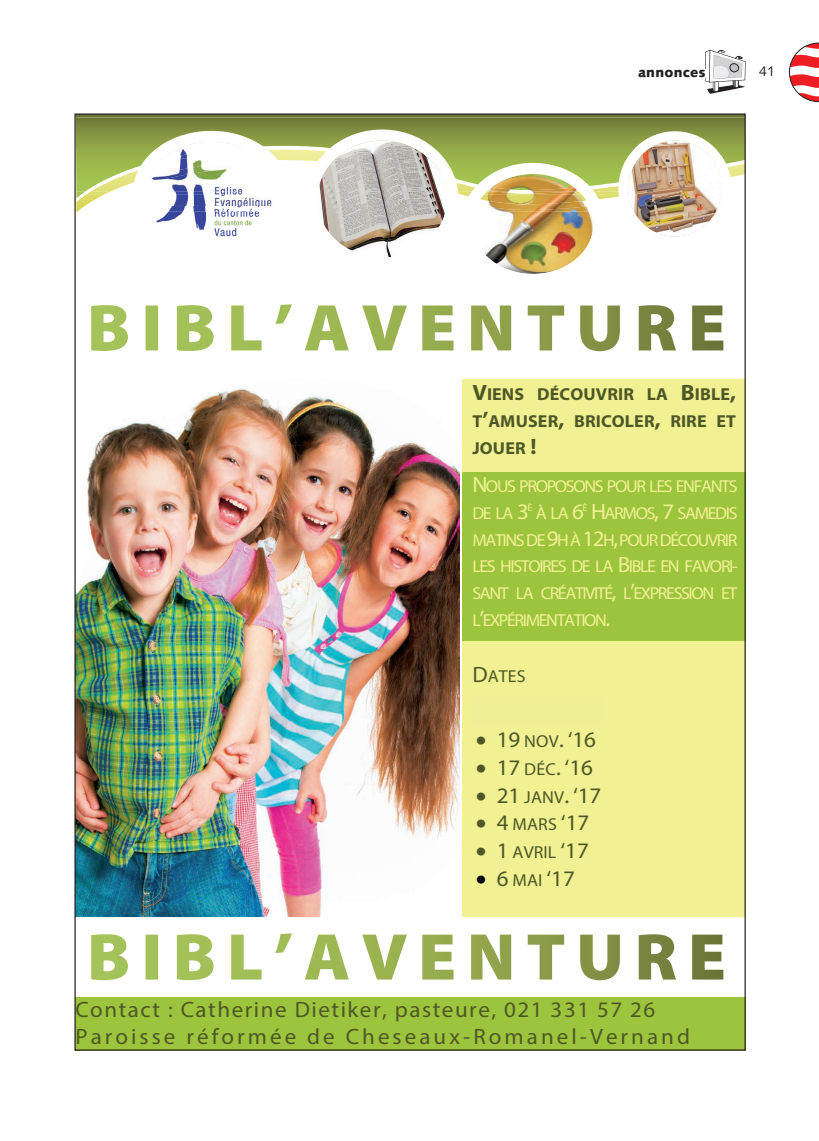
<style>
.page{position:relative;width:819px;height:1141px;background:#fff}
.page>*{position:absolute;margin:0;border:0;box-sizing:border-box;transform-origin:0 0}
.t1{font:22.22px/26.6px "Myriad Pro";letter-spacing:.1em;color:#4e5826;scale:1.04 1}
.t2{font:22.22px "Myriad Pro";letter-spacing:.065em;color:#4e5826;scale:1.04 1}
.t3{font:17.32px/26.6px "Myriad Pro";letter-spacing:-.075em;color:#f1f093;scale:1.04 1}
.t4{font:700 17.32px/26.6px "Myriad Pro";letter-spacing:.01em;color:#4e5826;text-align:justify;scale:1.04 1}
.t5{font:17.32px "Myriad Pro";letter-spacing:.01em;color:#4e5826;scale:1.04 1}
.t6{font:900 14px "Syntax";letter-spacing:.015em;color:#231f20}
.t7{font:14px "Syntax";color:#231f20}
.t8{font:9.8px "Myriad Pro";color:#f1f093;scale:1.04 1}
.s1{font-size:22.22px}
.s2{font-size:17.32px}
.s3{color:#000606}
</style>
<div class="page">
<svg style="left:789px;top:43px;width:30px;height:59px"></svg>
<svg style="left:705px;top:49px;width:41px;height:45px"></svg>
<svg style="left:91px;top:304px;width:632px;height:47px"></svg>
<div style="left:462px;top:380px;width:283px;height:92px;background:#f1f093"></div>
<div style="left:462px;top:472px;width:283px;height:170px;background:#9dc43d"></div>
<div style="left:462px;top:642px;width:283px;height:275px;background:#f1f093"></div>
<svg style="left:91px;top:933px;width:632px;height:47px"></svg>
<div style="left:75px;top:997px;width:670px;height:53px;background:#9dc43d"></div>
<img style="left:76px;top:387px;width:384px;height:530px">
<img style="left:90px;top:192px;width:19px;height:3px">
<svg style="left:76px;top:192px;width:9px;height:21px"></svg>
<img style="left:76px;top:115px;width:667px;height:77px">
<img style="left:127px;top:123px;width:609px;height:151px">
<p class="t6" style="left:638px;top:64px;width:69px">annonces</p>
<p class="t7" style="left:759px;top:63px;width:17px">41</p>
<p class="t4" style="left:472px;top:381px;width:255px"><span class="s1">V</span>IENS DÉCOUVRIR LA <span class="s1">B</span>IBLE<span class="s1">, </span>T<span class="s1">’</span>AMUSER<span class="s1">,</span> BRICOLER<span class="s1">,</span> RIRE ET JOUER <span class="s1">!</span></p>
<p class="t3" style="left:472px;top:473px;width:256px"><span class="s1">N</span>OUS PROPOSONS POUR LES ENFANTS<br>DE LA <span class="s1">3</span><sup>È</sup> À LA <span class="s1">6 H</span>ARMOS<span class="s1">, 7</span> SAMEDIS</p>
<p class="t8" style="left:582px;top:502px;width:6px">È</p>
<p class="t3" style="left:472px;top:526px;width:256px;text-align:justify">MATINS DE <span class="s1">9</span>H À <span class="s1">12</span>H<span class="s1">,</span>POUR DÉCOUVRIR LES HISTOIRES DE LA <span class="s1">B</span>IBLE EN FAVORI-SANT LA CRÉATIVITÉ<span class="s1">,</span> L<span class="s1">’</span>EXPRESSION ET L<span class="s1">’</span>EXPÉRIMENTATION<span class="s1">.</span></p>
<p class="t5" style="left:472px;top:665px;width:53px"><span class="s1">D</span>ATES</p>
<p class="t2" style="left:476px;top:725px;width:117px">• 19 <span class="s2">NOV</span>. ‘16</p>
<p class="t2" style="left:476px;top:753px;width:114px">• 17 <span class="s2">DÉC</span>. ‘16</p>
<p class="t2" style="left:476px;top:781px;width:122px">• 21 <span class="s2">JANV</span>. ‘17</p>
<p class="t2" style="left:476px;top:809px;width:111px">• 4 <span class="s2">MARS</span> ‘17</p>
<p class="t5" style="left:476px;top:842px;width:110px">• <span class="s1">1</span> AVRIL <span class="s1">‘17</span></p>
<p class="t2" style="left:476px;top:865px;width:97px"><span class="s3">•</span> 6 <span class="s2">MAI</span> ‘17</p>
<p class="t1" style="left:75px;top:996px;width:592px">Contact : Catherine Dietiker, pasteure, 021 331 57 26<br>Paroisse réformée de Cheseaux-Romanel-Vernand</p>
</div>
